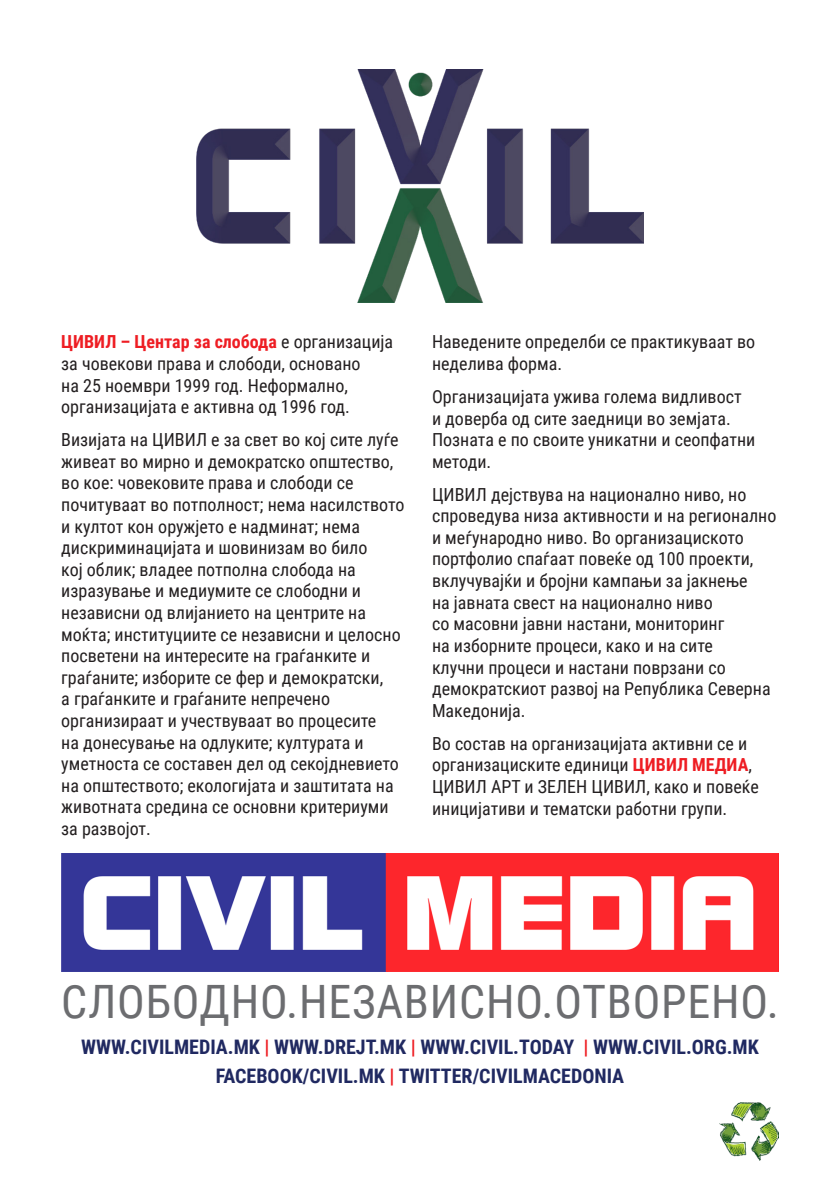
<style>
.page{position:relative;width:840px;height:1191px;background:#fff}
.page>*{position:absolute;margin:0;border:0;box-sizing:border-box;transform-origin:0 0}
.t1{font:46px "Roboto Condensed";letter-spacing:.015em;color:#6c6d70}
.t2{font:700 20px "Roboto Condensed";color:#202961}
.t3{font:18px/21.6px "Roboto Condensed";color:#231f20}
.s1{font-weight:700;color:#ee1d23}
.s2{color:#ee1d23}
</style>
<div class="page">
<img style="left:61px;top:853px;width:717px;height:119px">
<img style="left:196px;top:69px;width:447px;height:233px">
<img style="left:719px;top:1102px;width:59px;height:58px">
<p class="t3" style="left:61px;top:330px;width:333px"><span class="s1">ЦИВИЛ – Центар за слобода</span> е организација за човекови права и слободи, основано<br>на 25 ноември 1999 год. Неформално, организацијата е активна од 1996 год.</p>
<p class="t3" style="left:61px;top:428px;width:344px">Визијата на ЦИВИЛ е за свет во кој сите луѓе живеат во мирно и демократско општество, во кое: човековите права и слободи се почитуваат во потполност; нема насилството и култот кон оружјето е надминат; нема дискриминацијата и шовинизам во било<br>кој облик; владее потполна слобода на изразување и медиумите се слободни и независни од влијанието на центрите на моќта; институциите се независни и целосно посветени на интересите на граѓанките и граѓаните; изборите се фер и демократски,<br>а граѓанките и граѓаните непречено организираат и учествуваат во процесите<br>на донесување на одлуките; културата и уметноста се составен дел од секојдневието на општеството; екологијата и заштитата на животната средина се основни критериуми за развојот.</p>
<p class="t3" style="left:432px;top:330px;width:324px">Наведените определби се практикуваат во неделива форма.</p>
<p class="t3" style="left:432px;top:385px;width:325px">Организацијата ужива голема видливост<br>и доверба од сите заедници во земјата.<br>Позната е по своите уникатни и сеопфатни методи.</p>
<p class="t3" style="left:432px;top:483px;width:346px">ЦИВИЛ дејствува на национално ниво, но спроведува низа активности и на регионално и меѓународно ниво. Во организациското портфолио спаѓаат повеќе од 100 проекти, вклучувајќи и бројни кампањи за јакнење<br>на јавната свест на национално ниво<br>со масовни јавни настани, мониторинг<br>на изборните процеси, како и на сите<br>клучни процеси и настани поврзани со демократскиот развој на Република Северна Македонија.</p>
<p class="t3" style="left:432px;top:732px;width:328px">Во состав на организацијата активни се и организациските единици <span class="s1">ЦИВИЛ МЕДИА</span>, ЦИВИЛ АРТ и ЗЕЛЕН ЦИВИЛ, како и повеќе иницијативи и тематски работни групи.</p>
<p class="t1" style="left:61px;top:969px;width:718px">СЛОБОДНО.НЕЗАВИСНО.ОТВОРЕНО.</p>
<p class="t2" style="left:81px;top:1032px;width:678px">WWW.CIVILMEDIA.MK <span class="s2">|</span> WWW.DREJT.MK <span class="s2">|</span> WWW.CIVIL.TODAY <span class="s2">|</span> WWW.CIVIL.ORG.MK</p>
<p class="t2" style="left:215px;top:1062px;width:410px">FACEBOOK/CIVIL.MK <span class="s2">|</span> TWITTER/CIVILMACEDONIA</p>
</div>
